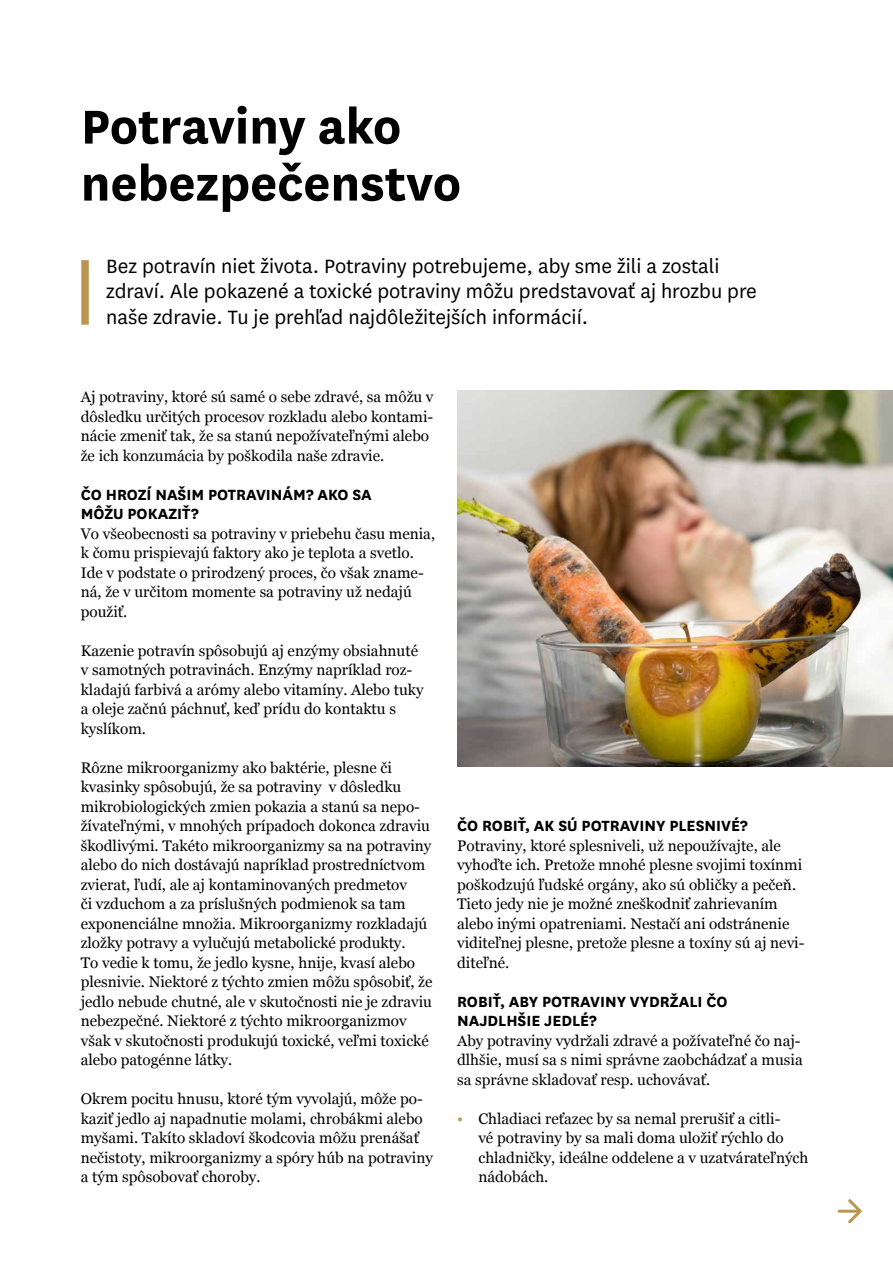
<style>
.page{position:relative;width:893px;height:1263px;background:#fff}
.page>*{position:absolute;margin:0;border:0;box-sizing:border-box;transform-origin:0 0}
.t1{font:700 55.5px/57px "National";color:#000}
.t2{font:22.5px/25.5px "National";color:#000}
.t3{font:700 17.25px/19.5px "National";color:#000}
.t4{font:15.3px/19.5px "Georgia";color:#000}
.s1{color:#ba974e}
</style>
<div class="page">
<div style="left:81px;top:260px;width:8px;height:65px;background:#ba974e"></div>
<svg style="left:838px;top:1199px;width:24px;height:24px"></svg>
<img style="left:457px;top:390px;width:436px;height:376px">
<h1 class="t1" style="left:81px;top:94px;width:382px">Potraviny ako nebezpečenstvo</h1>
<h2 class="t2" style="left:106px;top:252px;width:652px">Bez potravín niet života. Potraviny potrebujeme, aby sme žili a zostali zdraví. Ale pokazené a toxické potraviny môžu predstavovať aj hrozbu pre naše zdravie. Tu je prehľad najdôležitejších informácií.</h2>
<p class="t4" style="left:81px;top:386px;width:354px">Aj potraviny, ktoré sú samé o sebe zdravé, sa môžu v dôsledku určitých procesov rozkladu alebo kontami&shy;nácie zmeniť tak, že sa stanú nepožívateľnými alebo že ich konzumácia by poškodila naše zdravie.</p>
<p class="t3" style="left:81px;top:483px;width:293px">ČO HROZÍ NAŠIM POTRAVINÁM? AKO SA<br>MÔŽU POKAZIŤ?</p>
<p class="t4" style="left:81px;top:523px;width:356px">Vo všeobecnosti sa potraviny v priebehu času menia, k čomu prispievajú faktory ako je teplota a svetlo.<br>Ide v podstate o prirodzený proces, čo však zname&shy;ná, že v určitom momente sa potraviny už nedajú použiť.</p>
<p class="t4" style="left:81px;top:640px;width:344px">Kazenie potravín spôsobujú aj enzýmy obsiahnuté v samotných potravinách. Enzýmy napríklad roz&shy;kladajú farbivá a arómy alebo vitamíny. Alebo tuky a oleje začnú páchnuť, keď prídu do kontaktu s kyslíkom.</p>
<p class="t4" style="left:81px;top:757px;width:353px">Rôzne mikroorganizmy ako baktérie, plesne či kvasinky spôsobujú, že sa potraviny v dôsledku mikrobiologických zmien pokazia a stanú sa nepo&shy;žívateľnými, v mnohých prípadoch dokonca zdraviu škodlivými. Takéto mikroorganizmy sa na potraviny alebo do nich dostávajú napríklad prostredníctvom zvierat, ľudí, ale aj kontaminovaných predmetov<br>či vzduchom a za príslušných podmienok sa tam exponenciálne množia. Mikroorganizmy rozkladajú zložky potravy a vylučujú metabolické produkty.<br>To vedie k tomu, že jedlo kysne, hnije, kvasí alebo plesnivie. Niektoré z týchto zmien môžu spôsobiť, že jedlo nebude chutné, ale v skutočnosti nie je zdraviu nebezpečné. Niektoré z týchto mikroorganizmov však v skutočnosti produkujú toxické, veľmi toxické alebo patogénne látky.</p>
<p class="t4" style="left:81px;top:1088px;width:354px">Okrem pocitu hnusu, ktoré tým vyvolajú, môže po&shy;kaziť jedlo aj napadnutie molami, chrobákmi alebo myšami. Takíto skladoví škodcovia môžu prenášať nečistoty, mikroorganizmy a spóry húb na potraviny a tým spôsobovať choroby.</p>
<p class="t3" style="left:457px;top:815px;width:292px">ČO ROBIŤ, AK SÚ POTRAVINY PLESNIVÉ?</p>
<p class="t4" style="left:457px;top:835px;width:349px">Potraviny, ktoré splesniveli, už nepoužívajte, ale vyhoďte ich. Pretože mnohé plesne svojimi toxínmi poškodzujú ľudské orgány, ako sú obličky a pečeň.<br>Tieto jedy nie je možné zneškodniť zahrievaním alebo inými opatreniami. Nestačí ani odstránenie viditeľnej plesne, pretože plesne a toxíny sú aj nevi&shy;diteľné.</p>
<p class="t3" style="left:457px;top:990px;width:272px">ROBIŤ, ABY POTRAVINY VYDRŽALI ČO<br>NAJDLHŠIE JEDLÉ?</p>
<p class="t4" style="left:457px;top:1030px;width:347px">Aby potraviny vydržali zdravé a požívateľné čo naj&shy;dlhšie, musí sa s nimi správne zaobchádzať a musia sa správne skladovať resp. uchovávať.</p>
<p class="t4" style="left:478px;top:1108px;width:332px;text-indent:-21px"><span class="s1">•</span> Chladiaci reťazec by sa nemal prerušiť a citli-<br>vé potraviny by sa mali doma uložiť rýchlo do chladničky, ideálne oddelene a v uzatvárateľných nádobách.</p>
</div>
